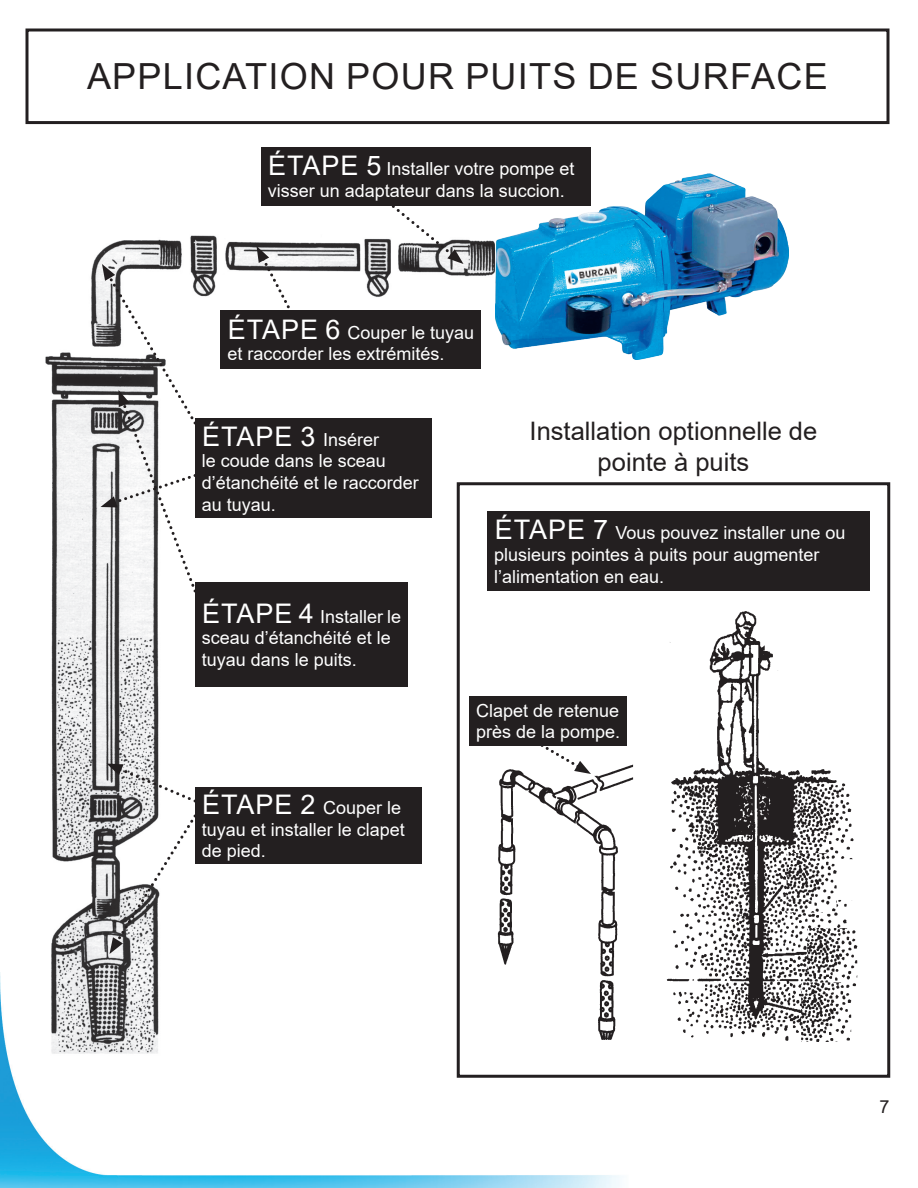
<style>
.page{position:relative;width:918px;height:1188px;background:#fff}
.page>*{position:absolute;margin:0;border:0;box-sizing:border-box;transform-origin:0 0}
.t1{font:36px "Arial";letter-spacing:.035em;color:#231f20}
.t2{font:25.5px/30.6px "Arial";color:#231f20;text-align:center}
.t3{font:18px/21.6px "Arial";color:#fff}
.t4{font:18px "Arial";color:#231f20}
.s1{font-size:27px}
</style>
<div class="page">
<img style="left:0;top:973px;width:620px;height:215px">
<img style="left:495px;top:173px;width:294px;height:186px">
<div style="left:26px;top:28px;width:864px;height:96px;border:3px solid #231f20"></div>
<img style="left:666px;top:611px;width:192px;height:431px">
<img style="left:26px;top:235px;width:469px;height:839px">
<img style="left:470px;top:753px;width:164px;height:297px">
<div style="left:457px;top:482px;width:433px;height:596px;border:3px solid #231f20"></div>
<svg style="left:388px;top:206px;width:76px;height:58px"></svg>
<svg style="left:256px;top:246px;width:36px;height:64px"></svg>
<svg style="left:100px;top:264px;width:97px;height:328px"></svg>
<svg style="left:106px;top:764px;width:90px;height:39px"></svg>
<svg style="left:110px;top:814px;width:86px;height:140px"></svg>
<div style="left:221px;top:310px;width:260px;height:59px;background:#231f20"></div>
<div style="left:195px;top:582px;width:213px;height:105px;background:#231f20"></div>
<div style="left:195px;top:788px;width:227px;height:76px;background:#231f20"></div>
<div style="left:470px;top:696px;width:157px;height:50px;background:#231f20"></div>
<div style="left:195px;top:418px;width:237px;height:100px;background:#231f20"></div>
<div style="left:488px;top:512px;width:382px;height:79px;background:#231f20"></div>
<div style="left:261px;top:147px;width:330px;height:59px;background:#231f20"></div>
<svg style="left:537px;top:746px;width:54px;height:28px"></svg>
<img style="left:564px;top:263px;width:58px;height:26px">
<p class="t1" style="left:87px;top:52px;width:742px">APPLICATION POUR PUITS DE SURFACE</p>
<p class="t3" style="left:268px;top:158px;width:308px"><span class="s1">ÉTAPE 5</span> Installer votre pompe et visser un adaptateur dans la succion.</p>
<p class="t3" style="left:227px;top:322px;width:248px"><span class="s1">ÉTAPE 6</span> Couper le tuyau et raccorder les extrémités.</p>
<p class="t3" style="left:202px;top:429px;width:219px"><span class="s1">ÉTAPE 3</span> Insérer<br>le coude dans le sceau d’étanchéité et le raccorder au tuyau.</p>
<p class="t3" style="left:202px;top:605px;width:201px"><span class="s1">ÉTAPE 4</span> Installer le sceau d’étanchéité et le tuyau dans le puits.</p>
<p class="t2" style="left:530px;top:416px;width:289px">Installation optionnelle de pointe à puits</p>
<p class="t3" style="left:494px;top:522px;width:353px"><span class="s1">ÉTAPE 7</span> Vous pouvez installer une ou plusieurs pointes à puits pour augmenter l’alimentation en eau.</p>
<p class="t3" style="left:202px;top:797px;width:205px"><span class="s1">ÉTAPE 2</span> Couper le tuyau et installer le clapet de pied.</p>
<p class="t3" style="left:476px;top:699px;width:145px">Clapet de retenue près de la pompe.</p>
<p class="t4" style="left:879px;top:1094px;width:12px">7</p>
</div>
